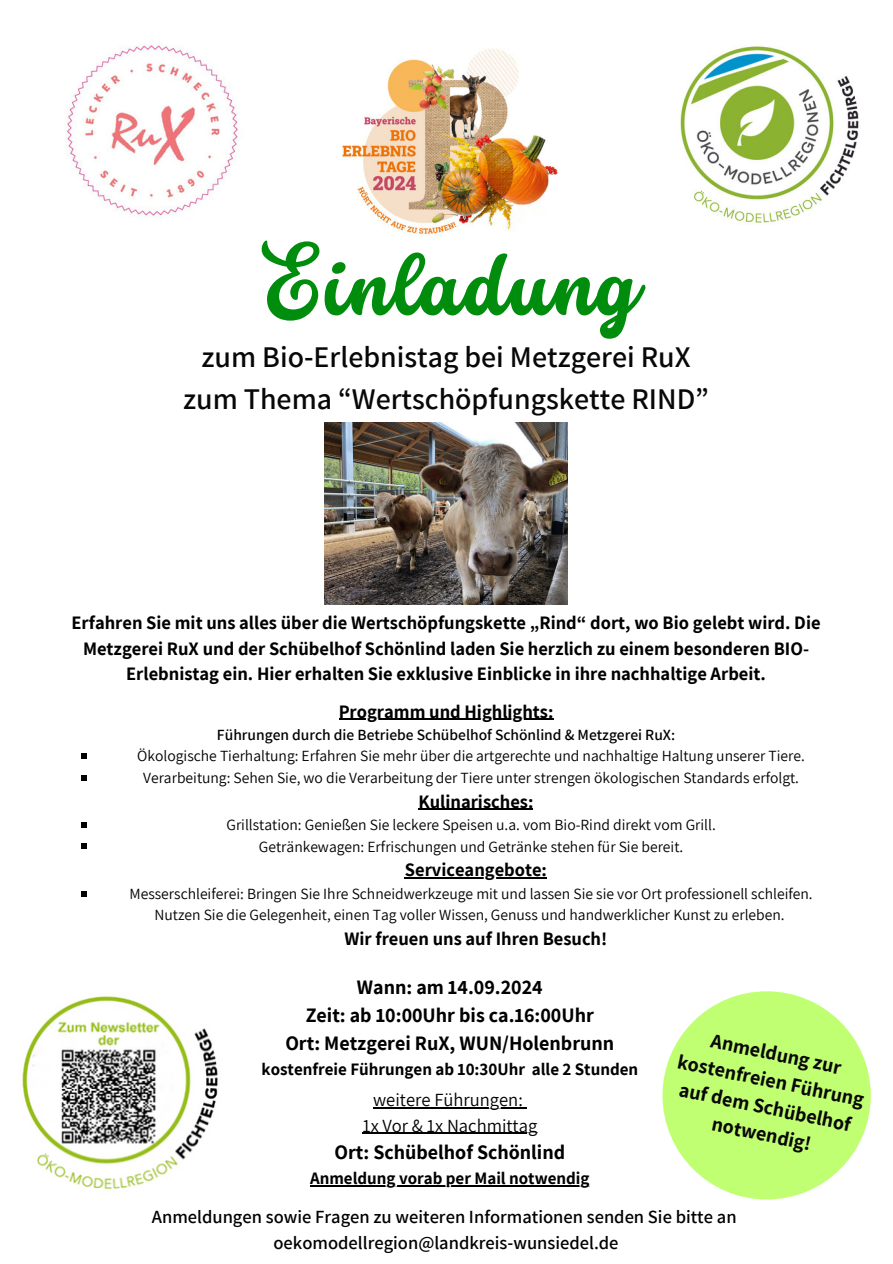
<style>
.page{position:relative;width:893px;height:1264px;background:#fff}
.page>*{position:absolute;margin:0;border:0;box-sizing:border-box;transform-origin:0 0}
.t1{font:800 82.2px "Stars Love Bottom";color:#008d0e}
.t2{font:600 30px/41.7px "Assistant";color:#090808;text-align:center}
.t3{font:700 20.1px/28px "Assistant";color:#000;text-align:center}
.t4{font:700 20.1px/27px "Assistant";color:#090808;text-align:center}
.t5{font:700 18.6px/25.8px "Assistant";color:#000;text-align:center}
.t6{font:600 18.6px/25.8px "Assistant";color:#000;text-align:center}
.t7{font:18.6px "Assistant";color:#000}
.t8{font:700 17.1px "Assistant";color:#000}
.t9{font:15.6px "Assistant";color:#000}
.t10{font:600 15.6px "Assistant";color:#000}
</style>
<div class="page">
<div style="left:662px;top:991px;width:208px;height:208px;background:#c1ff72;border-radius:50%"></div>
<img style="left:342px;top:48px;width:215px;height:187px">
<img style="left:680px;top:46px;width:179px;height:179px">
<img style="left:22px;top:996px;width:196px;height:193px">
<img style="left:67px;top:45px;width:171px;height:173px">
<img style="left:324px;top:422px;width:243px;height:182px">
<hr style="left:373px;top:1106px;width:149px;height:2px;background:#000">
<hr style="left:362px;top:1132px;width:175px;height:2px;background:#000">
<hr style="left:310px;top:1184px;width:279px;height:2px;background:#000">
<hr style="left:338px;top:718px;width:215px;height:1px;background:#000">
<svg style="left:81px;top:753px;width:6px;height:6px"></svg>
<svg style="left:81px;top:775px;width:6px;height:5px"></svg>
<hr style="left:418px;top:808px;width:115px;height:1px;background:#000">
<svg style="left:81px;top:822px;width:6px;height:5px"></svg>
<svg style="left:81px;top:843px;width:6px;height:6px"></svg>
<hr style="left:405px;top:877px;width:141px;height:1px;background:#000">
<svg style="left:81px;top:891px;width:6px;height:5px"></svg>
<p class="t1" style="left:261px;top:239px;width:377px">Einladung</p>
<h3 class="t2" style="left:183px;top:335px;width:527px">zum Bio-Erlebnistag bei Metzgerei RuX zum Thema “Wertschöpfungskette RIND”</h3>
<p class="t5" style="left:71px;top:609px;width:750px">Erfahren Sie mit uns alles über die Wertschöpfungskette „Rind“ dort, wo Bio gelebt wird. Die<br>Metzgerei RuX und der Schübelhof Schönlind laden Sie herzlich zu einem besonderen BIO-<br>Erlebnistag ein. Hier erhalten Sie exklusive Einblicke in ihre nachhaltige Arbeit.</p>
<p class="t5" style="left:338px;top:697px;width:216px">Programm und Highlights:</p>
<p class="t10" style="left:217px;top:724px;width:459px">Führungen durch die Betriebe Schübelhof Schönlind &amp; Metzgerei RuX:</p>
<p class="t9" style="left:137px;top:745px;width:668px">Ökologische Tierhaltung: Erfahren Sie mehr über die artgerechte und nachhaltige Haltung unserer Tiere.</p>
<h4 class="t9" style="left:143px;top:767px;width:657px">Verarbeitung: Sehen Sie, wo die Verarbeitung der Tiere unter strengen ökologischen Standards erfolgt.</h4>
<p class="t5" style="left:418px;top:787px;width:116px">Kulinarisches:</p>
<p class="t9" style="left:226px;top:814px;width:490px">Grillstation: Genießen Sie leckere Speisen u.a. vom Bio-Rind direkt vom Grill.</p>
<p class="t9" style="left:259px;top:835px;width:425px">Getränkewagen: Erfrischungen und Getränke stehen für Sie bereit.</p>
<p class="t5" style="left:405px;top:856px;width:143px">Serviceangebote:</p>
<p class="t9" style="left:129px;top:882px;width:684px">Messerschleiferei: Bringen Sie Ihre Schneidwerkzeuge mit und lassen Sie sie vor Ort professionell schleifen.</p>
<p class="t9" style="left:154px;top:904px;width:631px">Nutzen Sie die Gelegenheit, einen Tag voller Wissen, Genuss und handwerklicher Kunst zu erleben.</p>
<h3 class="t5" style="left:344px;top:925px;width:264px">Wir freuen uns auf Ihren Besuch!</h3>
<p class="t3" style="left:285px;top:972px;width:330px">Wann: am 14.09.2024<br>Zeit: ab 10:00Uhr bis ca.16:00Uhr<br>Ort: Metzgerei RuX, WUN/Holenbrunn</p>
<p class="t8" style="left:261px;top:1057px;width:378px">kostenfreie Führungen ab 10:30Uhr alle 2 Stunden</p>
<p class="t7" style="left:373px;top:1086px;width:151px">weitere Führungen:</p>
<p class="t7" style="left:362px;top:1112px;width:176px">1x Vor &amp; 1x Nachmittag</p>
<p class="t3" style="left:334px;top:1137px;width:232px">Ort: Schübelhof Schönlind</p>
<p class="t8" style="left:310px;top:1166px;width:281px">Anmeldung vorab per Mail notwendig</p>
<h4 class="t4" style="left:714px;top:1026px;width:134px;rotate:12deg">Anmeldung zur</h4>
<h4 class="t4" style="left:682px;top:1074px;width:176px;rotate:12deg">auf dem Schübelhof notwendig!</h4>
<h4 class="t4" style="left:680px;top:1046px;width:191px;rotate:12deg">kostenfreien Führung</h4>
<p class="t6" style="left:152px;top:1203px;width:586px">Anmeldungen sowie Fragen zu weiteren Informationen senden Sie bitte an oekomodellregion@landkreis-wunsiedel.de</p>
</div>
